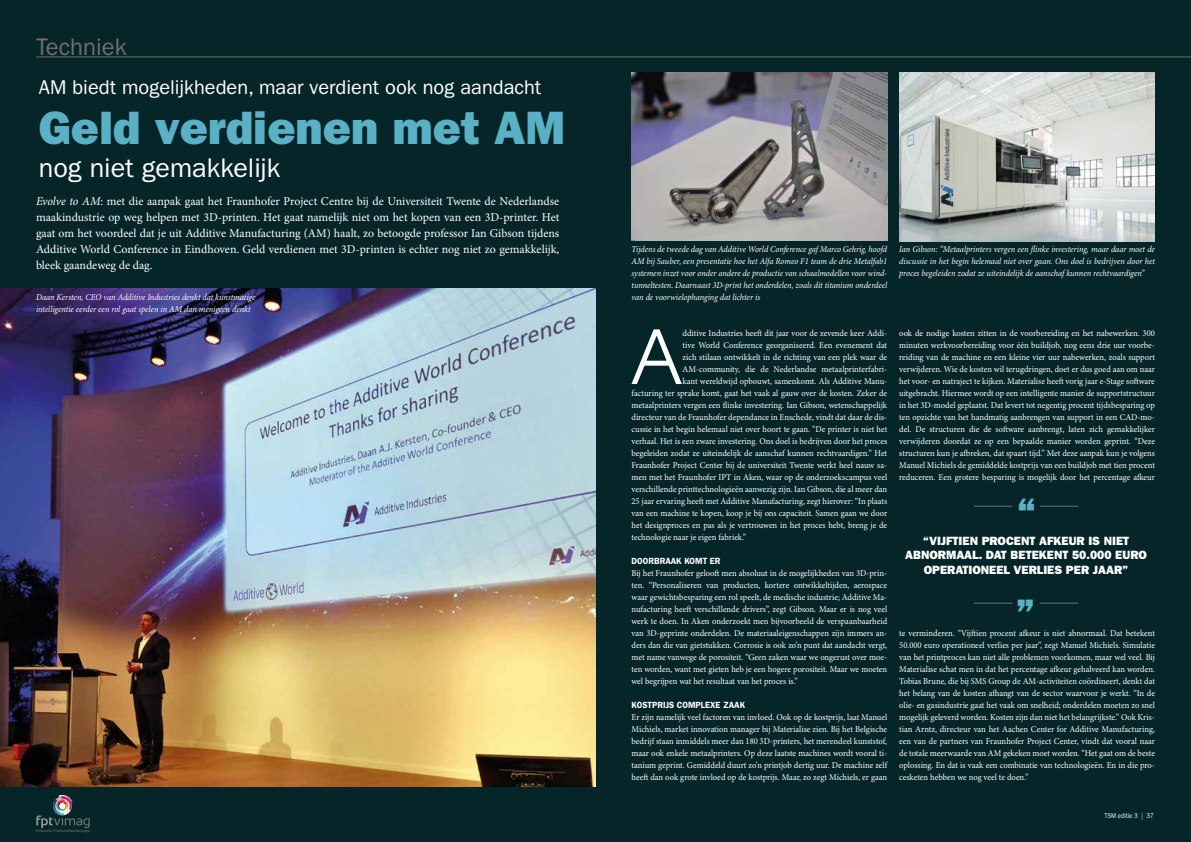
<style>
.page{position:relative;width:1191px;height:842px;background:#052529}
.page>*{position:absolute;margin:0;border:0;box-sizing:border-box;transform-origin:0 0}
.t1{font:73.9px "Avant Garde";color:#fff;scale:.95 1}
.t2{font:800 47px "Franklin Gothic";color:#5ab0c4}
.t3{font:800 40px "Franklin Gothic";color:#5ab0c4}
.t4{font:27px "Franklin Gothic";color:#fff}
.t5{font:24px "Franklin Gothic";color:#706f6f}
.t6{font:20px "Franklin Gothic";color:#fff}
.t7{font:12px/16px "Minion Pro";color:#fff;text-align:justify}
.t8{font:800 12px/14.4px "Franklin Gothic";color:#fff;text-align:center}
.t9{font:9px/12px "Minion Pro";color:#fff;text-align:justify;scale:.95 1}
.t10{font:italic 9px/12px "Minion Pro";letter-spacing:-.01em;color:#fff;text-align:justify;scale:.94 1}
.t11{font:600 9px "Franklin Gothic";color:#fff;scale:.95 1}
.t12{font:7px "Franklin Gothic";color:#fff;scale:.86 1}
.t13{font:3.7px "Ubuntu";color:#707173}
.s1{font-style:italic}
</style>
<div class="page">
<img style="left:0;top:288px;width:595px;height:499px">
<hr style="left:973px;top:506px;width:39px;height:1px;background:#706f6f">
<hr style="left:1039px;top:506px;width:39px;height:1px;background:#706f6f">
<hr style="left:1039px;top:603px;width:39px;height:1px;background:#706f6f">
<hr style="left:973px;top:603px;width:39px;height:1px;background:#706f6f">
<hr style="left:36px;top:57px;width:1155px;height:1px;background:#706f6f">
<img style="left:899px;top:72px;width:256px;height:170px">
<img style="left:631px;top:72px;width:256px;height:168px">
<svg style="left:36px;top:795px;width:54px;height:33px"></svg>
<h3 class="t5" style="left:36px;top:33px;width:92px">Techniek</h3>
<h3 class="t6" style="left:39px;top:76px;width:504px">AM biedt mogelijkheden, maar verdient ook nog aandacht</h3>
<h2 class="t2" style="left:39px;top:101px;width:528px">Geld verdienen met AM</h2>
<h3 class="t4" style="left:39px;top:153px;width:243px">nog niet gemakkelijk</h3>
<p class="t7" style="left:36px;top:193px;width:525px"><span class="s1">Evolve to AM</span>: met die aanpak gaat het Fraunhofer Project Centre bij de Universiteit Twente de Nederlandse maakindustrie op weg helpen met 3D-printen. Het gaat namelijk niet om het kopen van een 3D-printer. Het gaat om het voordeel dat je uit Additive Manufacturing (AM) haalt, zo betoogde professor Ian Gibson tijdens Additive World Conference in Eindhoven. Geld verdienen met 3D-printen is echter nog niet zo gemakkelijk, bleek gaandeweg de dag.</p>
<p class="t10" style="left:36px;top:291px;width:235px">Daan Kersten, CEO van Additive Industries denkt dat kunstmatige intelligentie eerder een rol gaat spelen in AM dan menigeen denkt</p>
<p class="t13" style="left:36px;top:828px;width:55px">Federatie Productietechnologie</p>
<p class="t10" style="left:631px;top:243px;width:273px">Tijdens de tweede dag van Additive World Conference gaf Marco Gehrig, hoofd AM bij Sauber, een presentatie hoe het Alfa Romeo F1 team de drie Metalfab1 systemen inzet voor onder andere de productie van schaalmodellen voor wind&shy;tunneltesten. Daarnaast 3D-print het onderdelen, zoals dit titanium onderdeel van de voorwielophanging dat lichter is</p>
<p class="t10" style="left:899px;top:243px;width:273px">Ian Gibson: “Metaalprinters vergen een flinke investering, maar daar moet de discussie in het begin helemaal niet over gaan. Ons doel is bedrijven door het proces begeleiden zodat ze uiteindelijk de aanschaf kunnen rechtvaardigen”</p>
<h1 class="t1" style="left:630px;top:313px;width:56px">A</h1>
<p class="t9" style="left:682px;top:327px;width:217px">dditive Industries heeft dit jaar voor de zevende keer Addi-</p>
<p class="t9" style="left:682px;top:339px;width:217px">tive World Conference georganiseerd. Een evenement dat</p>
<p class="t9" style="left:682px;top:351px;width:217px">zich stilaan ontwikkelt in de richting van een plek waar de</p>
<p class="t9" style="left:682px;top:363px;width:217px">AM-community, die de Nederlandse metaalprinterfabri-</p>
<p class="t9" style="left:682px;top:375px;width:217px">kant wereldwijd opbouwt, samenkomt. Als Additive Manu-</p>
<p class="t9" style="left:631px;top:387px;width:271px">facturing ter sprake komt, gaat het vaak al gauw over de kosten. Zeker de</p>
<p class="t9" style="left:631px;top:399px;width:271px">metaalprinters vergen een flinke investering. Ian Gibson, wetenschappelijk</p>
<p class="t9" style="left:631px;top:411px;width:271px">directeur van de Fraunhofer dependance in Enschede, vindt dat daar de dis-</p>
<p class="t9" style="left:631px;top:423px;width:271px">cussie in het begin helemaal niet over hoort te gaan. “De printer is niet het</p>
<p class="t9" style="left:631px;top:435px;width:271px">verhaal. Het is een zware investering. Ons doel is bedrijven door het proces</p>
<p class="t9" style="left:631px;top:447px;width:271px">begeleiden zodat ze uiteindelijk de aanschaf kunnen rechtvaardigen.” Het</p>
<p class="t9" style="left:631px;top:459px;width:271px">Fraunhofer Project Center bij de universiteit Twente werkt heel nauw sa-</p>
<p class="t9" style="left:631px;top:471px;width:271px">men met het Fraunhofer IPT in Aken, waar op de onderzoekscampus veel</p>
<p class="t9" style="left:631px;top:483px;width:271px">verschillende printtechnologieën aanwezig zijn. Ian Gibson, die al meer dan</p>
<p class="t9" style="left:631px;top:495px;width:271px">25 jaar ervaring heeft met Additive Manufacturing, zegt hierover: “In plaats</p>
<p class="t9" style="left:631px;top:507px;width:271px">van een machine te kopen, koop je bij ons capaciteit. Samen gaan we door</p>
<p class="t9" style="left:631px;top:519px;width:271px">het designproces en pas als je vertrouwen in het proces hebt, breng je de</p>
<p class="t9" style="left:631px;top:531px;width:122px">technologie naar je eigen fabriek.”</p>
<p class="t11" style="left:631px;top:556px;width:95px">DOORBRAAK KOMT ER</p>
<p class="t9" style="left:631px;top:567px;width:271px">Bij het Fraunhofer gelooft men absoluut in de mogelijkheden van 3D-prin&shy;ten. “Personaliseren van producten, kortere ontwikkeltijden, aerospace waar gewichtsbesparing een rol speelt, de medische industrie; Additive Ma&shy;nufacturing heeft verschillende drivers”, zegt Gibson. Maar er is nog veel werk te doen. In Aken onderzoekt men bijvoorbeeld de verspaanbaarheid van 3D-geprinte onderdelen. De materiaaleigenschappen zijn immers an&shy;ders dan die van gietstukken. Corrosie is ook zo’n punt dat aandacht vergt, met name vanwege de porositeit. “Geen zaken waar we ongerust over moe&shy;ten worden, want met gieten heb je een hogere porositeit. Maar we moeten wel begrijpen wat het resultaat van het proces is.”</p>
<p class="t11" style="left:631px;top:700px;width:121px">KOSTPRIJS COMPLEXE ZAAK</p>
<p class="t9" style="left:631px;top:711px;width:271px">Er zijn namelijk veel factoren van invloed. Ook op de kostprijs, laat Manuel Michiels, market innovation manager bij Materialise zien. Bij het Belgische bedrijf staan inmiddels meer dan 180 3D-printers, het merendeel kunststof, maar ook enkele metaalprinters. Op deze laatste machines wordt vooral ti&shy;tanium geprint. Gemiddeld duurt zo’n printjob dertig uur. De machine zelf heeft dan ook grote invloed op de kostprijs. Maar, zo zegt Michiels, er gaan</p>
<p class="t9" style="left:899px;top:327px;width:271px">ook de nodige kosten zitten in de voorbereiding en het nabewerken. 300 minuten werkvoorbereiding voor één buildjob, nog eens drie uur voorbe&shy;reiding van de machine en een kleine vier uur nabewerken, zoals support verwijderen. Wie de kosten wil terugdringen, doet er dus goed aan om naar het voor- en natraject te kijken. Materialise heeft vorig jaar e-Stage software uitgebracht. Hiermee wordt op een intelligente manier de supportstructuur in het 3D-model geplaatst. Dat levert tot negentig procent tijdsbesparing op ten opzichte van het handmatig aanbrengen van support in een CAD-mo&shy;del. De structuren die de software aanbrengt, laten zich gemakkelijker verwijderen doordat ze op een bepaalde manier worden geprint. “Deze structuren kun je afbreken, dat spaart tijd.” Met deze aanpak kun je volgens Manuel Michiels de gemiddelde kostprijs van een buildjob met tien procent reduceren. Een grotere besparing is mogelijk door het percentage afkeur</p>
<h3 class="t3" style="left:1016px;top:488px;width:22px">“</h3>
<h3 class="t8" style="left:905px;top:533px;width:243px">“VIJFTIEN PROCENT AFKEUR IS NIET<br>ABNORMAAL. DAT BETEKENT 50.000 EURO<br>OPERATIONEEL VERLIES PER JAAR”</h3>
<h3 class="t3" style="left:1036px;top:621px;width:22px;rotate:-180deg">“</h3>
<p class="t9" style="left:899px;top:627px;width:271px">te verminderen. “Vijftien procent afkeur is niet abnormaal. Dat betekent 50.000 euro operationeel verlies per jaar”, zegt Manuel Michiels. Simulatie van het printproces kan niet alle problemen voorkomen, maar wel veel. Bij Materialise schat men in dat het percentage afkeur gehalveerd kan worden.<br>Tobias Brune, die bij SMS Group de AM-activiteiten coördineert, denkt dat het belang van de kosten afhangt van de sector waarvoor je werkt. “In de olie- en gasindustrie gaat het vaak om snelheid; onderdelen moeten zo snel mogelijk geleverd worden. Kosten zijn dan niet het belangrijkste.” Ook Kris&shy;tian Arntz, directeur van het Aachen Center for Additive Manufacturing, een van de partners van Fraunhofer Project Center, vindt dat vooral naar de totale meerwaarde van AM gekeken moet worden. “Het gaat om de beste oplossing. En dat is vaak een combinatie van technologieën. En in die pro&shy;cesketen hebben we nog veel te doen.”</p>
<p class="t12" style="left:1104px;top:812px;width:59px">TSM editie 3 | 37</p>
</div>
